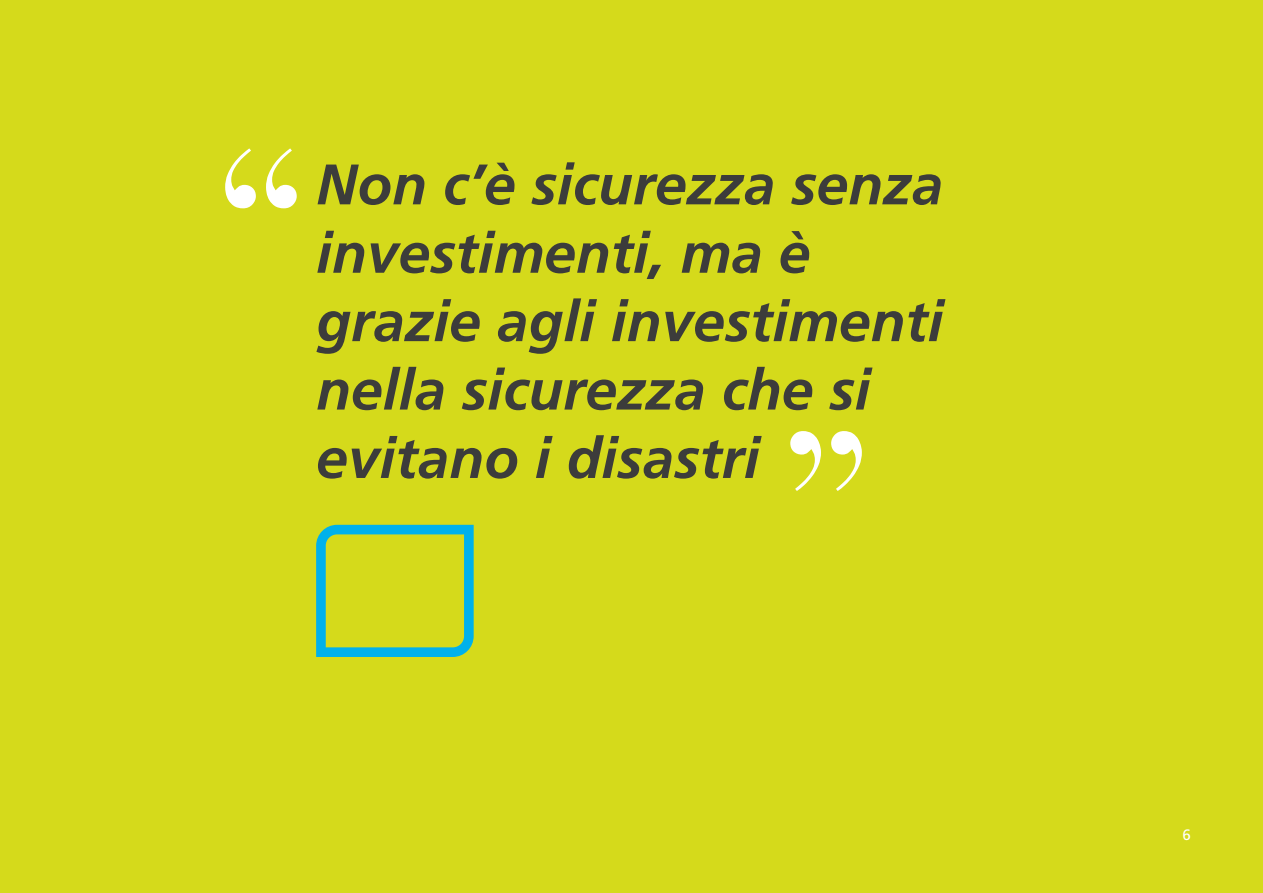
<style>
.page{position:relative;width:1263px;height:893px;background:#d5da1b}
.page>*{position:absolute;margin:0;border:0;box-sizing:border-box;transform-origin:0 0}
.t1{font:219.6px "Didot";color:#fff}
.t2{font:italic 700 57px/68.4px "Frutiger";color:#3c3c3b}
.t3{font:15px "Frutiger";color:#fff}
</style>
<div class="page">
<svg style="left:316px;top:525px;width:158px;height:132px"></svg>
<h1 class="t1" style="left:212px;top:101px;width:99px">“</h1>
<p class="t2" style="left:316px;top:150px;width:629px">Non c’è sicurezza senza investimenti, ma è grazie agli investimenti nella sicurezza che si evitano i disastri</p>
<h1 class="t1" style="left:777px;top:384px;width:99px">”</h1>
<p class="t3" style="left:1182px;top:826px;width:10px">6</p>
</div>
